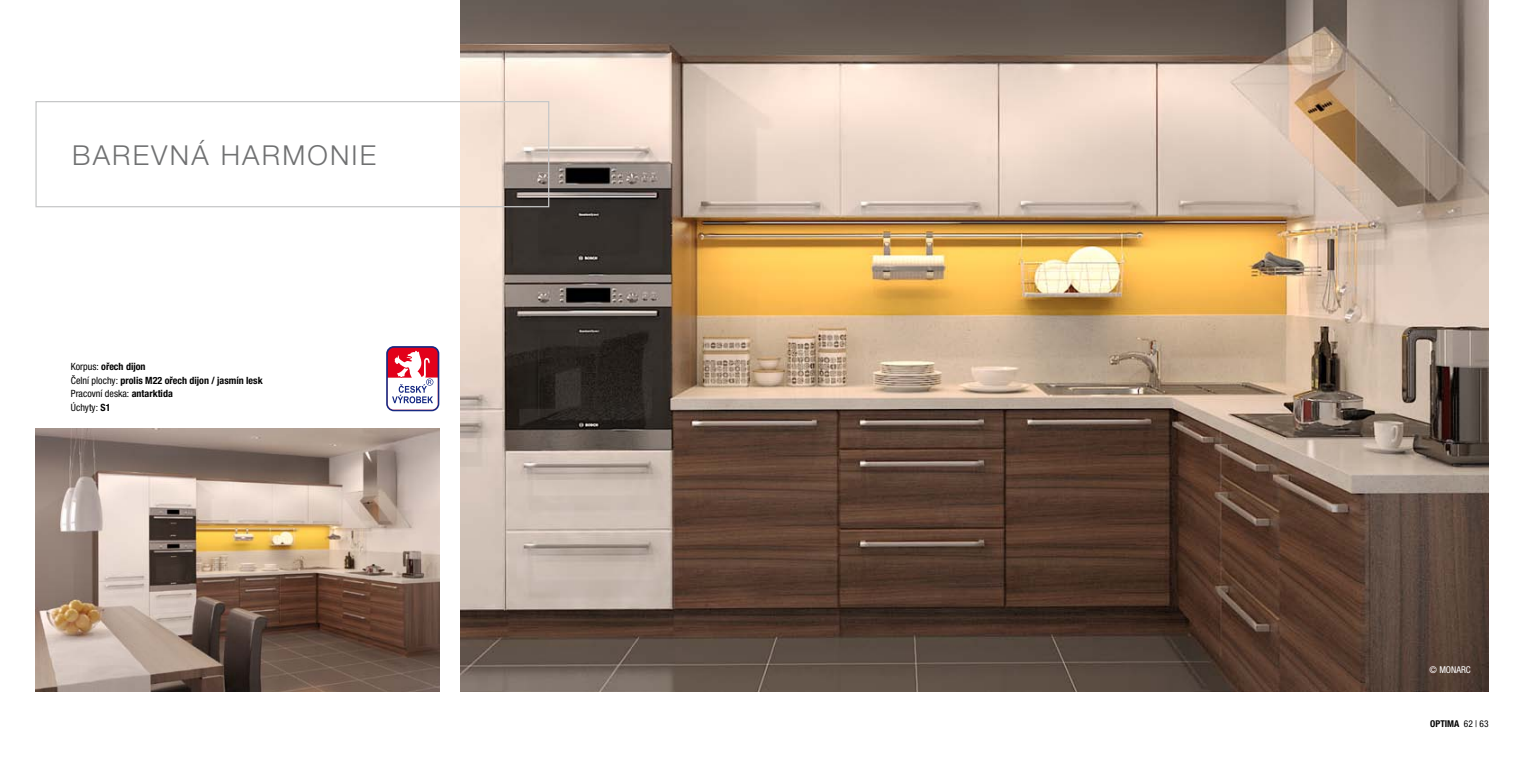
<style>
.page{position:relative;width:1524px;height:762px;background:#fff}
.page>*{position:absolute;margin:0;border:0;box-sizing:border-box;transform-origin:0 0}
.t1{font:27.5px "Helvetica Neue Light CE";letter-spacing:.08em;color:#707172}
.t2{font:700 10px/13.8px "Helvetica Neue Cond CE";color:#000}
.t3{font:700 9.38px "Helvetica Neue Cond CE";color:#000}
.t4{font:9.38px "Helvetica Neue Cond CE";color:#fff}
.s1{font-weight:400}
</style>
<div class="page">
<svg style="left:386px;top:346px;width:53px;height:65px"></svg>
<div style="left:388px;top:348px;width:50px;height:61px;background:#e2001a;border-radius:6px"></div>
<svg style="left:388px;top:351px;width:50px;height:59px"></svg>
<img style="left:461px;top:0;width:1027px;height:691px">
<img style="left:35px;top:429px;width:404px;height:262px">
<div style="left:35px;top:101px;width:514px;height:106px;border:1px solid #c6c7c8"></div>
<h1 class="t1" style="left:72px;top:139px;width:306px">BAREVNÁ HARMONIE</h1>
<p class="t2" style="left:71px;top:359px;width:193px"><span class="s1">Korpus:</span> ořech dijon<br><span class="s1">Čelní plochy:</span> prolis M22 ořech dijon / jasmín lesk<br><span class="s1">Pracovní deska:</span> antarktida<br><span class="s1">Úchyty:</span> S1</p>
<p class="t4" style="left:1429px;top:665px;width:43px">© MONARC</p>
<p class="t3" style="left:1430px;top:718px;width:60px">OPTIMA <span class="s1">62 | 63</span></p>
</div>
